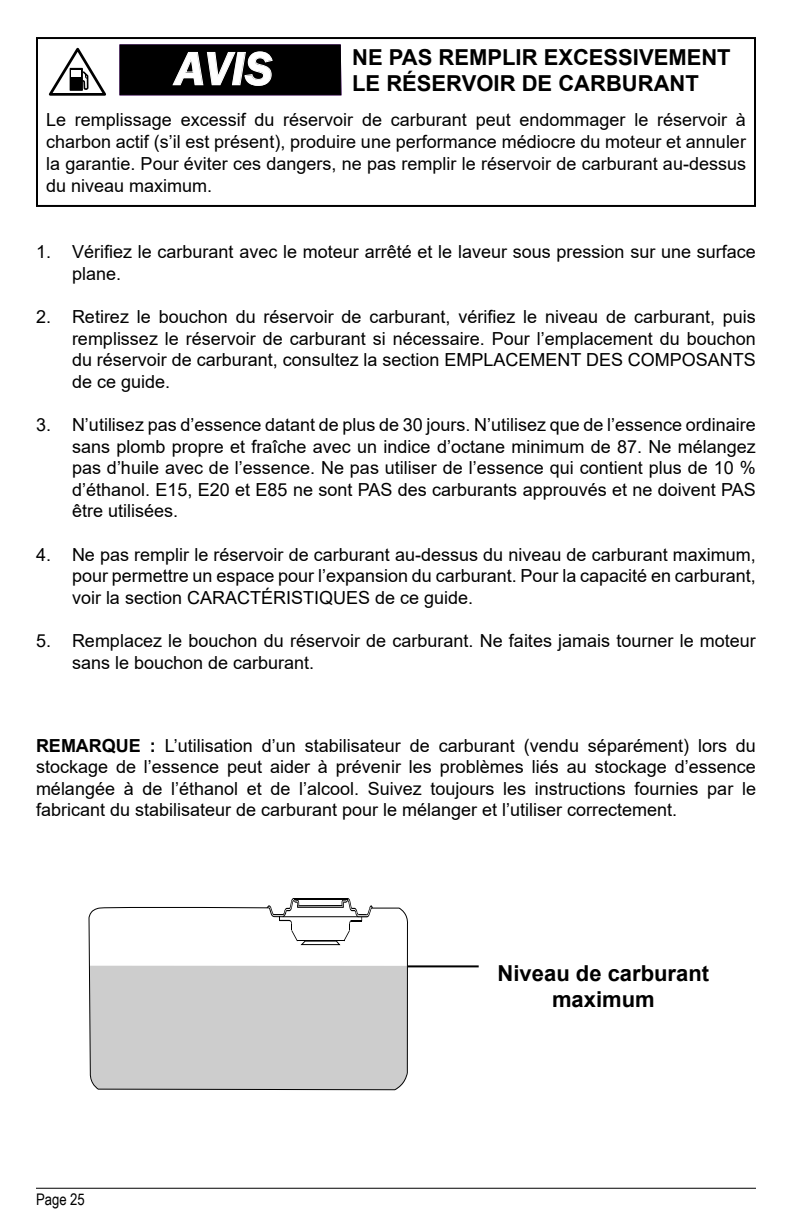
<style>
.page{position:relative;width:792px;height:1224px;background:#fff}
.page>*{position:absolute;margin:0;border:0;box-sizing:border-box;transform-origin:0 0}
.t1{font:italic 600 48.4px "Franklin Gothic";color:#fff}
.t2{font:700 22px/26.4px "Arial";color:#000;text-align:center}
.t3{font:18px/21.6px "Arial";color:#000;text-align:justify}
.t4{font:16px "Arial Narrow";color:#000}
.s1{font-weight:700}
</style>
<div class="page">
<hr style="left:36px;top:1188px;width:720px;height:1px;background:#000">
<hr style="left:408px;top:965px;width:71px;height:2px;background:#000">
<svg style="left:88px;top:907px;width:321px;height:184px"></svg>
<svg style="left:266px;top:898px;width:108px;height:48px"></svg>
<div style="left:36px;top:37px;width:720px;height:170px;border:2px solid #000"></div>
<svg style="left:49px;top:48px;width:57px;height:48px"></svg>
<div style="left:119px;top:44px;width:222px;height:51px;background:#000"></div>
<h1 class="t1" style="left:175px;top:37px;width:100px">AVIS</h1>
<p class="t2" style="left:352px;top:44px;width:380px">NE PAS REMPLIR EXCESSIVEMENT</p>
<p class="t2" style="left:352px;top:71px;width:348px">LE RÉSERVOIR DE CARBURANT</p>
<p class="t3" style="left:46px;top:109px;width:701px">Le remplissage excessif du réservoir de carburant peut endommager le réservoir à charbon actif (s’il est présent), produire une performance médiocre du moteur et annuler la garantie. Pour éviter ces dangers, ne pas remplir le réservoir de carburant au-dessus du niveau maximum.</p>
<p class="t3" style="left:72px;top:241px;width:685px;text-indent:-36px">1. Vérifiez le carburant avec le moteur arrêté et le laveur sous pression sur une surface plane.</p>
<p class="t3" style="left:72px;top:306px;width:685px;text-indent:-36px">2. Retirez le bouchon du réservoir de carburant, vérifiez le niveau de carburant, puis remplissez le réservoir de carburant si nécessaire. Pour l’emplacement du bouchon du réservoir de carburant, consultez la section EMPLACEMENT DES COMPOSANTS de ce guide.</p>
<p class="t3" style="left:72px;top:414px;width:686px;text-indent:-36px">3. N’utilisez pas d’essence datant de plus de 30 jours. N’utilisez que de l’essence ordinaire sans plomb propre et fraîche avec un indice d’octane minimum de 87. Ne mélangez pas d’huile avec de l’essence. Ne pas utiliser de l’essence qui contient plus de 10 % d’éthanol. E15, E20 et E85 ne sont PAS des carburants approuvés et ne doivent PAS être utilisées.</p>
<p class="t3" style="left:72px;top:543px;width:685px;text-indent:-36px">4. Ne pas remplir le réservoir de carburant au-dessus du niveau de carburant maximum, pour permettre un espace pour l’expansion du carburant. Pour la capacité en carburant, voir la section CARACTÉRISTIQUES de ce guide.</p>
<p class="t3" style="left:72px;top:630px;width:685px;text-indent:-36px">5. Remplacez le bouchon du réservoir de carburant. Ne faites jamais tourner le moteur sans le bouchon de carburant.</p>
<p class="t3" style="left:36px;top:734px;width:722px"><span class="s1">REMARQUE :</span> L’utilisation d’un stabilisateur de carburant (vendu séparément) lors du stockage de l’essence peut aider à prévenir les problèmes liés au stockage d’essence mélangée à de l’éthanol et de l’alcool. Suivez toujours les instructions fournies par le fabricant du stabilisateur de carburant pour le mélanger et l’utiliser correctement.</p>
<p class="t4" style="left:36px;top:1188px;width:50px">Page 25</p>
<p class="t2" style="left:498px;top:960px;width:213px">Niveau de carburant maximum</p>
</div>
